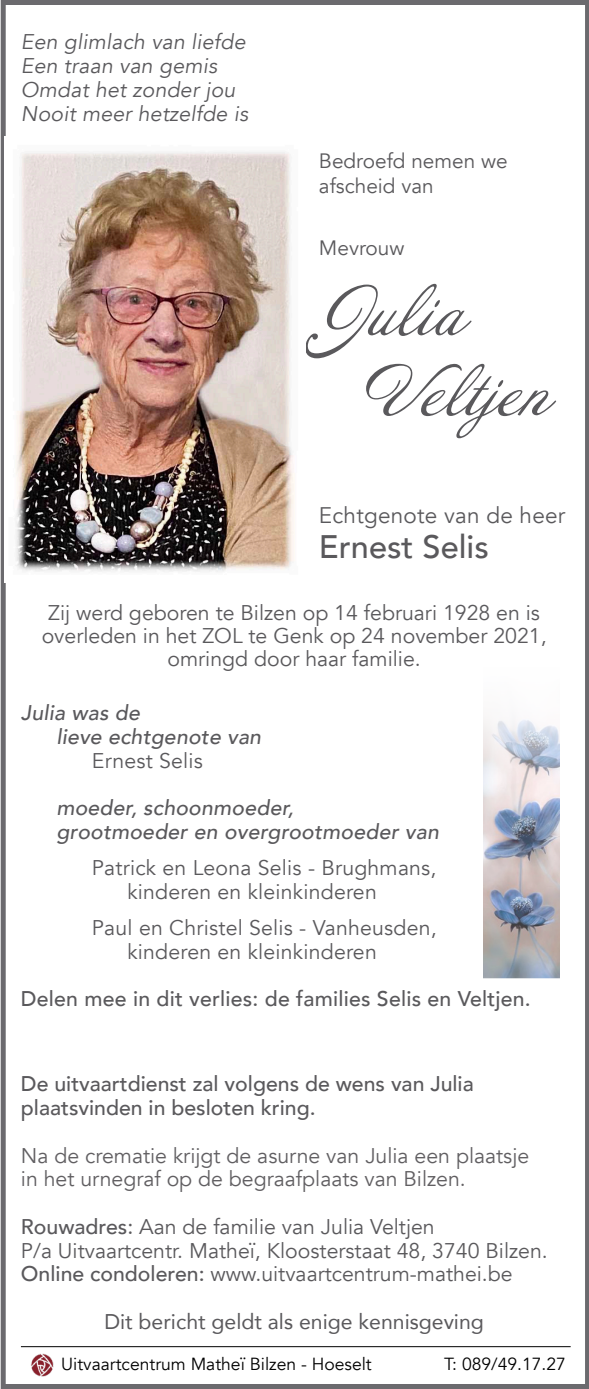
<style>
.page{position:relative;width:589px;height:1389px;background:#fff}
.page>*{position:absolute;margin:0;border:0;box-sizing:border-box;transform-origin:0 0}
.t1{font:62.5px "Annabelle JF";color:#5a595c}
.t2{font:500 32.5px "Avenir";color:#5a595c}
.t3{font:22.5px "Avenir";letter-spacing:.01em;color:#5a595c}
.t4{font:21.25px/23.2px "Avenir";color:#5a595c;text-align:center}
.t5{font:500 21.25px "Avenir";color:#5a595c}
.t6{font:21.25px "Avenir";color:#615f62}
.t7{font:italic 500 21.25px "Avenir";letter-spacing:.01em;color:#5a595c}
.t8{font:italic 21.25px "Avenir";letter-spacing:.01em;color:#5a595c}
.t9{font:21.25px "Avenir";color:#5a595c}
.t10{font:20.75px "Avenir";color:#5a595c}
.t11{font:17.5px "Avenir";color:#000}
.s1{font-weight:500}
.s2{font-style:inherit}
</style>
<div class="page">
<div style="left:1px;top:0;width:587px;height:1389px;border:5px solid #6b6a6e"></div>
<img style="left:5px;top:136px;width:290px;height:447px">
<img style="left:31px;top:1353px;width:23px;height:24px">
<hr style="left:21px;top:1346px;width:549px;height:1px;background:#000">
<img style="left:483px;top:719px;width:76px;height:259px">
<p class="t8" style="left:21px;top:29px;width:226px">Een glimlach van liefde</p>
<p class="t8" style="left:21px;top:53px;width:197px">Een traan van gemis</p>
<p class="t8" style="left:21px;top:77px;width:216px">Omdat het zonder jou</p>
<p class="t8" style="left:21px;top:101px;width:228px">Nooit meer hetzelfde is</p>
<p class="t10" style="left:319px;top:148px;width:190px">Bedroefd nemen we</p>
<p class="t10" style="left:319px;top:173px;width:116px">afscheid van</p>
<p class="t10" style="left:319px;top:236px;width:87px">Mevrouw</p>
<p class="t1" style="left:319px;top:273px;width:148px">Julia</p>
<p class="t1" style="left:364px;top:353px;width:186px">Veltjen</p>
<p class="t3" style="left:319px;top:502px;width:248px">Echtgenote van de heer</p>
<p class="t2" style="left:319px;top:518px;width:171px">Ernest Selis</p>
<p class="t4" style="left:42px;top:601px;width:506px">Zij werd geboren te Bilzen op 14 februari 1928 en is overleden in het ZOL te Genk op 24 november 2021, omringd door haar familie.</p>
<p class="t7" style="left:21px;top:700px;width:120px">Julia was de</p>
<p class="t7" style="left:56px;top:724px;width:206px">lieve echtgenote van</p>
<p class="t4" style="left:92px;top:749px;width:112px">Ernest Selis</p>
<p class="t7" style="left:56px;top:795px;width:239px">moeder, schoonmoeder,</p>
<p class="t7" style="left:56px;top:819px;width:383px">grootmoeder en overgrootmoeder van</p>
<p class="t4" style="left:92px;top:856px;width:346px">Patrick en Leona Selis - Brughmans,</p>
<p class="t4" style="left:127px;top:880px;width:251px">kinderen en kleinkinderen</p>
<p class="t4" style="left:92px;top:916px;width:346px">Paul en Christel Selis - Vanheusden,</p>
<p class="t4" style="left:127px;top:940px;width:251px">kinderen en kleinkinderen</p>
<p class="t5" style="left:21px;top:981px;width:511px">Delen mee in dit verlies: de families Selis en Veltjen.</p>
<p class="t5" style="left:21px;top:1066px;width:454px">De uitvaartdienst zal volgens de wens van Julia</p>
<p class="t5" style="left:21px;top:1089px;width:296px">plaatsvinden in besloten kring.</p>
<p class="t6" style="left:21px;top:1143px;width:509px">Na de crematie krijgt de asurne van Julia een plaatsje</p>
<p class="t6" style="left:21px;top:1166px;width:446px">in het urnegraf op de begraafplaats van Bilzen.</p>
<p class="t4" style="left:21px;top:1215px;width:415px"><span class="s1">Rouwadres</span><span class="s2">:</span> Aan de familie van Julia Veltjen</p>
<p class="t4" style="left:21px;top:1239px;width:528px">P/a Uitvaartcentr. Matheï, Kloosterstaat 48, 3740 Bilzen.</p>
<p class="t4" style="left:21px;top:1263px;width:493px"><span class="s1">Online condoleren:</span> www.uitvaartcentrum-mathei.be</p>
<p class="t9" style="left:104px;top:1304px;width:381px">Dit bericht geldt als enige kennisgeving</p>
<p class="t11" style="left:61px;top:1354px;width:312px">Uitvaartcentrum Matheï Bilzen - Hoeselt</p>
<p class="t11" style="left:444px;top:1354px;width:123px">T: 089/49.17.27</p>
</div>
